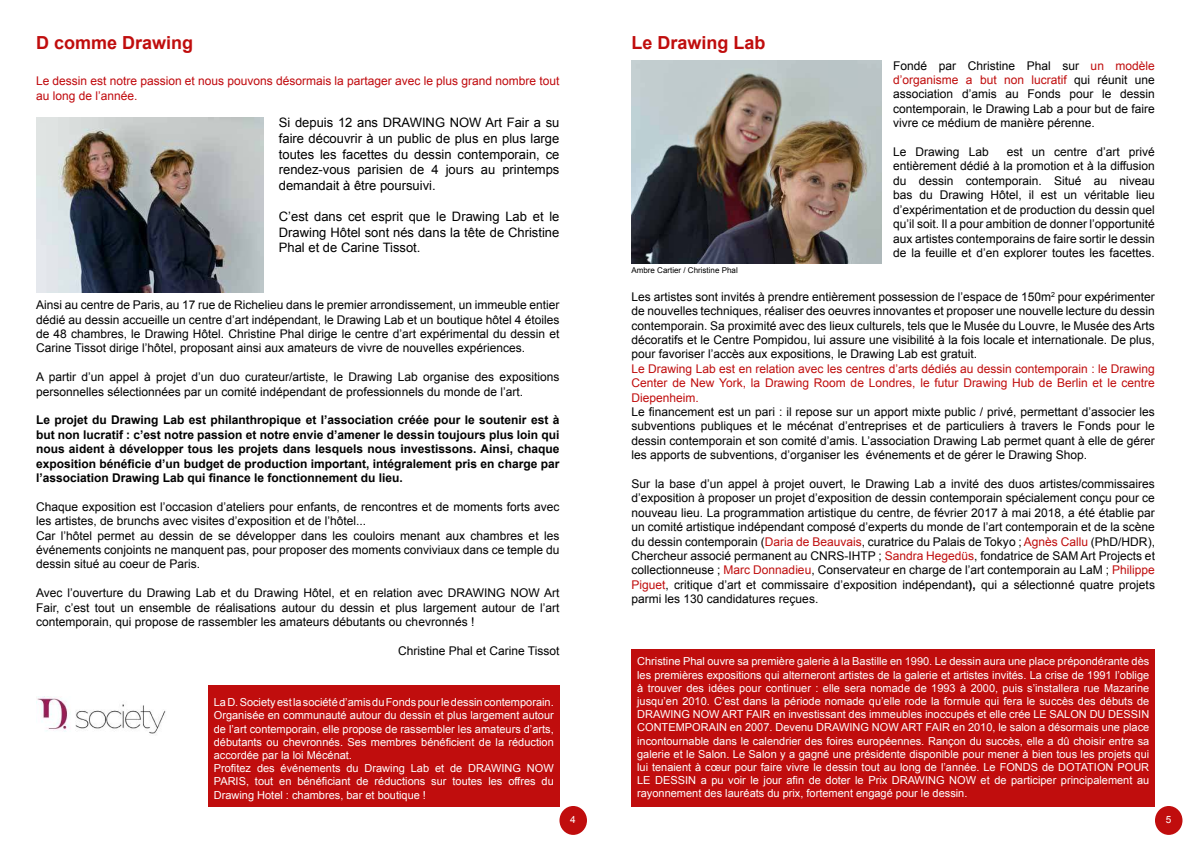
<style>
.page{position:relative;width:1191px;height:842px;background:#fff}
.page>*{position:absolute;margin:0;border:0;box-sizing:border-box;transform-origin:0 0}
.t1{font:700 18px "Arial";color:#c00d0d}
.t2{font:13px/15.6px "Arial";color:#000;text-align:justify}
.t3{font:12px/14.4px "Arial";color:#000;text-align:justify}
.t4{font:700 12px/14.4px "Arial";color:#000;text-align:justify}
.t5{font:12px/14.4px "Arial";color:#c00d0d;text-align:justify}
.t6{font:12px/14.4px "Arial";color:#c0090d}
.t7{font:11px/13.2px "Arial";color:#fff;text-align:justify}
.t8{font:10px "Arial";color:#fff}
.t9{font:8px "Arial";color:#000}
.s1{color:#c00d0d}
.s2{font-weight:700}
</style>
<div class="page">
<div style="left:559px;top:806px;width:28px;height:29px;background:#c00d0d;border-radius:50%"></div>
<div style="left:1155px;top:806px;width:27px;height:29px;background:#c00d0d;border-radius:50%"></div>
<img style="left:36px;top:118px;width:228px;height:174px">
<img style="left:631px;top:61px;width:251px;height:203px">
<div style="left:631px;top:649px;width:524px;height:158px;background:#c00d0d"></div>
<div style="left:208px;top:685px;width:351px;height:122px;background:#c00d0d"></div>
<img style="left:36px;top:696px;width:130px;height:38px">
<h1 class="t1" style="left:36px;top:36px;width:159px">D comme Drawing</h1>
<p class="t6" style="left:36px;top:75px;width:525px">Le dessin est notre passion et nous pouvons désormais la partager avec le plus grand nombre tout au long de l’année.</p>
<p class="t2" style="left:279px;top:116px;width:282px">Si depuis 12 ans DRAWING NOW Art Fair a su faire découvrir à un public de plus en plus large toutes les facettes du dessin contemporain, ce rendez-vous parisien de 4 jours au printemps demandait à être poursuivi.</p>
<p class="t2" style="left:279px;top:210px;width:282px">C’est dans cet esprit que le Drawing Lab et le Drawing Hôtel sont nés dans la tête de Christine Phal et de Carine Tissot.</p>
<p class="t3" style="left:36px;top:299px;width:525px">Ainsi au centre de Paris, au 17 rue de Richelieu dans le premier arrondissement, un immeuble entier dédié au dessin accueille un centre d’art indépendant, le Drawing Lab et un boutique hôtel 4 étoiles de 48 chambres, le Drawing Hôtel. Christine Phal dirige le centre d’art expérimental du dessin et Carine Tissot dirige l’hôtel, proposant ainsi aux amateurs de vivre de nouvelles expériences.</p>
<p class="t3" style="left:36px;top:371px;width:525px">A partir d’un appel à projet d’un duo curateur/artiste, le Drawing Lab organise des expositions personnelles sélectionnées par un comité indépendant de professionnels du monde de l’art.</p>
<p class="t4" style="left:36px;top:414px;width:525px">Le projet du Drawing Lab est philanthropique et l’association créée pour le soutenir est à but non lucratif : c’est notre passion et notre envie d’amener le dessin toujours plus loin qui nous aident à développer tous les projets dans lesquels nous investissons. Ainsi, chaque exposition bénéficie d’un budget de production important, intégralement pris en charge par l’association Drawing Lab qui finance le fonctionnement du lieu.</p>
<p class="t3" style="left:36px;top:500px;width:525px;text-align:left">Chaque exposition est l’occasion d’ateliers pour enfants, de rencontres et de moments forts avec les artistes, de brunchs avec visites d’exposition et de l’hôtel...<br>Car l’hôtel permet au dessin de se développer dans les couloirs menant aux chambres et les événements conjoints ne manquent pas, pour proposer des moments conviviaux dans ce temple du dessin situé au coeur de Paris.</p>
<p class="t3" style="left:36px;top:587px;width:525px">Avec l’ouverture du Drawing Lab et du Drawing Hôtel, et en relation avec DRAWING NOW Art Fair, c’est tout un ensemble de réalisations autour du dessin et plus largement autour de l’art contemporain, qui propose de rassembler les amateurs débutants ou chevronnés !</p>
<p class="t3" style="left:398px;top:644px;width:163px">Christine Phal et Carine Tissot</p>
<p class="t7" style="left:214px;top:697px;width:341px;text-align:left">La D. Society est la société d’amis du Fonds pour le dessin contemporain.<br>Organisée en communauté autour du dessin et plus largement autour de l’art contemporain, elle propose de rassembler les amateurs d’arts, débutants ou chevronnés. Ses membres bénéficient de la réduction accordée par la loi Mécénat.<br>Profitez des événements du Drawing Lab et de DRAWING NOW PARIS, tout en bénéficiant de réductions sur toutes les offres du Drawing Hotel : chambres, bar et boutique !</p>
<h1 class="t1" style="left:631px;top:36px;width:136px">Le Drawing Lab</h1>
<p class="t9" style="left:631px;top:267px;width:108px">Ambre Cartier / Christine Phal</p>
<p class="t3" style="left:893px;top:59px;width:263px">Fondé par Christine Phal sur <span class="s1">un modèle d’organisme a but non lucratif</span> qui réunit une association d’amis au Fonds pour le dessin contemporain, le Drawing Lab a pour but de faire vivre ce médium de manière pérenne.</p>
<p class="t3" style="left:893px;top:146px;width:97px">Le Drawing Lab</p>
<p class="t3" style="left:893px;top:146px;width:263px;text-indent:113px">est un centre d’art privé entièrement dédié à la promotion et à la diffusion du dessin contemporain. Situé au niveau bas du Drawing Hôtel, il est un véritable lieu d’expérimentation et de production du dessin quel qu’il soit. Il a pour ambition de donner l’opportunité aux artistes contemporains de faire sortir le dessin de la feuille et d’en explorer toutes les facettes.</p>
<p class="t3" style="left:631px;top:290px;width:525px">Les artistes sont invités à prendre entièrement possession de l’espace de 150m<sup>2</sup> pour expérimenter de nouvelles techniques, réaliser des oeuvres innovantes et proposer une nouvelle lecture du dessin contemporain. Sa proximité avec des lieux culturels, tels que le Musée du Louvre, le Musée des Arts décoratifs et le Centre Pompidou, lui assure une visibilité à la fois locale et internationale. De plus, pour favoriser l’accès aux expositions, le Drawing Lab est gratuit.</p>
<p class="t5" style="left:631px;top:362px;width:525px">Le Drawing Lab est en relation avec les centres d’arts dédiés au dessin contemporain : le Drawing Center de New York, la Drawing Room de Londres, le futur Drawing Hub de Berlin et le centre Diepenheim.</p>
<p class="t3" style="left:631px;top:405px;width:525px">Le financement est un pari : il repose sur un apport mixte public / privé, permettant d’associer les subventions publiques et le mécénat d’entreprises et de particuliers à travers le Fonds pour le dessin contemporain et son comité d’amis. L’association Drawing Lab permet quant à elle de gérer les apports de subventions, d’organiser les événements et de gérer le Drawing Shop.</p>
<p class="t3" style="left:631px;top:478px;width:525px">Sur la base d’un appel à projet ouvert, le Drawing Lab a invité des duos artistes/commissaires d’exposition à proposer un projet d’exposition de dessin contemporain spécialement conçu pour ce nouveau lieu. La programmation artistique du centre, de février 2017 à mai 2018, a été établie par un comité artistique indépendant composé d’experts du monde de l’art contemporain et de la scène du dessin contemporain (<span class="s1">Daria de Beauvais</span>, curatrice du Palais de Tokyo ; <span class="s1">Agnès Callu</span> (PhD/HDR), Chercheur associé permanent au CNRS-IHTP ; <span class="s1">Sandra Hegedüs</span>, fondatrice de SAM Art Projects et collectionneuse ; <span class="s1">Marc Donnadieu</span>, Conservateur en charge de l’art contemporain au LaM ; <span class="s1">Philippe Piguet</span>, critique d’art et commissaire d’exposition indépendant<span class="s2">),</span> qui a sélectionné quatre projets parmi les 130 candidatures reçues.</p>
<p class="t7" style="left:637px;top:656px;width:513px">Christine Phal ouvre sa première galerie à la Bastille en 1990. Le dessin aura une place prépondérante dès les premières expositions qui alterneront artistes de la galerie et artistes invités. La crise de 1991 l’oblige à trouver des idées pour continuer : elle sera nomade de 1993 à 2000, puis s’installera rue Mazarine jusqu’en 2010. C’est dans la période nomade qu’elle rode la formule qui fera le succès des débuts de DRAWING NOW ART FAIR en investissant des immeubles inoccupés et elle crée LE SALON DU DESSIN CONTEMPORAIN en 2007. Devenu DRAWING NOW ART FAIR en 2010, le salon a désormais une place incontournable dans le calendrier des foires européennes. Rançon du succès, elle a dû choisir entre sa galerie et le Salon. Le Salon y a gagné une présidente disponible pour mener à bien tous les projets qui lui tenaient à cœur pour faire vivre le dessin tout au long de l’année. Le FONDS de DOTATION POUR LE DESSIN a pu voir le jour afin de doter le Prix DRAWING NOW et de participer principalement au rayonnement des lauréats du prix, fortement engagé pour le dessin.</p>
<p class="t8" style="left:570px;top:816px;width:7px">4</p>
<p class="t8" style="left:1165px;top:816px;width:7px">5</p>
</div>
